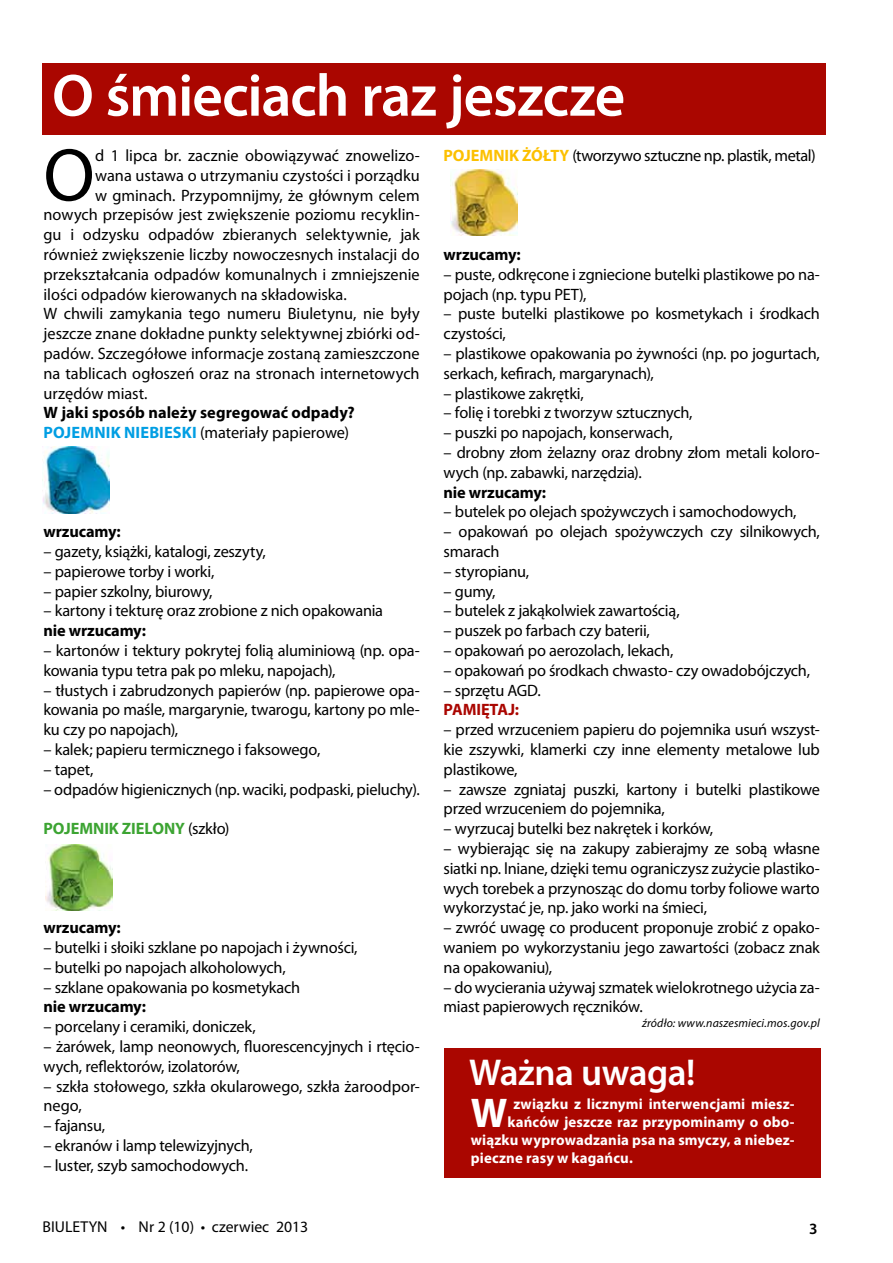
<style>
.page{position:relative;width:893px;height:1263px;background:#fff}
.page>*{position:absolute;margin:0;border:0;box-sizing:border-box;transform-origin:0 0}
.t1{font:75.3px "Myriad Pro";color:#000}
.t2{font:600 60px "Myriad Pro";letter-spacing:-.02em;color:#fff}
.t3{font:700 41.7px "Myriad Pro";color:#fff}
.t4{font:600 37.5px "Myriad Pro";letter-spacing:-.015em;color:#fff}
.t5{font:16.5px/19.8px "Myriad Pro";letter-spacing:-.01em;color:#000}
.t6{font:700 16.5px/19.8px "Myriad Pro";letter-spacing:-.005em;color:#000}
.t7{font:700 16.5px "Myriad Pro";letter-spacing:-.005em;color:#3ca432}
.t8{font:700 16.5px "Myriad Pro";letter-spacing:-.005em;color:#aa0600}
.t9{font:15.75px "Myriad Pro";color:#000}
.t10{font:600 15.75px "Myriad Pro";color:#000}
.t11{font:700 15px "Myriad Pro";letter-spacing:.01em;color:#fff}
.t12{font:italic 12px "Myriad Pro";letter-spacing:.01em;color:#000}
.s1{color:#009ee3}
.s2{font-weight:400}
.s3{font-weight:400;color:#000}
.s4{font-weight:700;color:#fcc000}
</style>
<div class="page">
<div style="left:43px;top:64px;width:783px;height:71px;background:#aa0600"></div>
<img style="left:43px;top:446px;width:67px;height:67px">
<img style="left:45px;top:844px;width:68px;height:67px">
<img style="left:450px;top:169px;width:68px;height:67px">
<div style="left:444px;top:1048px;width:377px;height:130px;background:#aa0600"></div>
<h2 class="t2" style="left:52px;top:57px;width:575px">O śmieciach raz jeszcze</h2>
<h1 class="t1" style="left:43px;top:129px;width:53px">O</h1>
<p class="t5" style="left:95px;top:145px;width:326px">d 1 lipca br. zacznie obowiązywać znowelizo-</p>
<p class="t5" style="left:95px;top:165px;width:326px">wana ustawa o utrzymaniu czystości i porządku</p>
<p class="t5" style="left:95px;top:185px;width:326px">w gminach. Przypomnijmy, że głównym celem</p>
<p class="t5" style="left:43px;top:205px;width:378px">nowych przepisów jest zwiększenie poziomu recyklin-</p>
<p class="t5" style="left:43px;top:224px;width:378px">gu i odzysku odpadów zbieranych selektywnie, jak</p>
<p class="t5" style="left:43px;top:244px;width:378px">również zwiększenie liczby nowoczesnych instalacji do</p>
<p class="t5" style="left:43px;top:264px;width:378px">przekształcania odpadów komunalnych i zmniejszenie</p>
<p class="t5" style="left:43px;top:284px;width:305px">ilości odpadów kierowanych na składowiska.</p>
<p class="t5" style="left:43px;top:304px;width:378px">W chwili zamykania tego numeru Biuletynu, nie były</p>
<p class="t5" style="left:43px;top:323px;width:378px">jeszcze znane dokładne punkty selektywnej zbiórki od-</p>
<p class="t5" style="left:43px;top:343px;width:378px">padów. Szczegółowe informacje zostaną zamieszczone</p>
<p class="t5" style="left:43px;top:363px;width:378px">na tablicach ogłoszeń oraz na stronach internetowych</p>
<p class="t5" style="left:43px;top:383px;width:106px">urzędów miast.</p>
<p class="t6" style="left:43px;top:402px;width:313px">W jaki sposób należy segregować odpady?<br><span class="s1">POJEMNIK NIEBIESKI</span> <span class="s2">(materiały papierowe)</span></p>
<p class="t6" style="left:43px;top:521px;width:79px">wrzucamy:</p>
<p class="t5" style="left:43px;top:541px;width:224px">– gazety, książki, katalogi, zeszyty,</p>
<p class="t5" style="left:43px;top:561px;width:172px">– papierowe torby i worki,</p>
<p class="t5" style="left:43px;top:581px;width:170px">– papier szkolny, biurowy,</p>
<p class="t5" style="left:43px;top:601px;width:341px">– kartony i tekturę oraz zrobione z nich opakowania</p>
<p class="t6" style="left:43px;top:620px;width:104px">nie wrzucamy:</p>
<p class="t5" style="left:43px;top:640px;width:378px">– kartonów i tektury pokrytej folią aluminiową (np. opa&shy;kowania typu tetra pak po mleku, napojach),</p>
<p class="t5" style="left:43px;top:680px;width:378px;text-align:justify">– tłustych i zabrudzonych papierów (np. papierowe opa&shy;kowania po maśle, margarynie, twarogu, kartony po mle&shy;ku czy po napojach),</p>
<p class="t5" style="left:43px;top:739px;width:278px">– kalek; papieru termicznego i faksowego,</p>
<p class="t5" style="left:43px;top:759px;width:51px">– tapet,</p>
<p class="t5" style="left:43px;top:779px;width:378px">– odpadów higienicznych (np. waciki, podpaski, pieluchy).</p>
<p class="t7" style="left:43px;top:818px;width:188px">POJEMNIK ZIELONY <span class="s3">(szkło)</span></p>
<p class="t6" style="left:43px;top:917px;width:79px">wrzucamy:</p>
<p class="t5" style="left:43px;top:937px;width:316px">– butelki i słoiki szklane po napojach i żywności,</p>
<p class="t5" style="left:43px;top:957px;width:244px">– butelki po napojach alkoholowych,</p>
<p class="t5" style="left:43px;top:977px;width:258px">– szklane opakowania po kosmetykach</p>
<p class="t6" style="left:43px;top:996px;width:104px">nie wrzucamy:</p>
<p class="t5" style="left:43px;top:1016px;width:214px">– porcelany i ceramiki, doniczek,</p>
<p class="t5" style="left:43px;top:1036px;width:378px">– żarówek, lamp neonowych, fluorescencyjnych i rtęcio&shy;wych, reflektorów, izolatorów,</p>
<p class="t5" style="left:43px;top:1076px;width:378px">– szkła stołowego, szkła okularowego, szkła żaroodpor&shy;nego,</p>
<p class="t5" style="left:43px;top:1115px;width:63px">– fajansu,</p>
<p class="t5" style="left:43px;top:1135px;width:211px">– ekranów i lamp telewizyjnych,</p>
<p class="t5" style="left:43px;top:1155px;width:206px">– luster, szyb samochodowych.</p>
<p class="t5" style="left:444px;top:145px;width:374px"><span class="s4">POJEMNIK ŻÓŁTY</span> (tworzywo sztuczne np. plastik, metal)</p>
<p class="t6" style="left:444px;top:244px;width:79px">wrzucamy:</p>
<p class="t5" style="left:444px;top:264px;width:378px">– puste, odkręcone i zgniecione butelki plastikowe po na&shy;pojach (np. typu PET),</p>
<p class="t5" style="left:444px;top:304px;width:378px">– puste butelki plastikowe po kosmetykach i środkach czystości,</p>
<p class="t5" style="left:444px;top:343px;width:378px">– plastikowe opakowania po żywności (np. po jogurtach, serkach, kefirach, margarynach),</p>
<p class="t5" style="left:444px;top:383px;width:142px">– plastikowe zakrętki,</p>
<p class="t5" style="left:444px;top:403px;width:251px">– folię i torebki z tworzyw sztucznych,</p>
<p class="t5" style="left:444px;top:422px;width:231px">– puszki po napojach, konserwach,</p>
<p class="t5" style="left:444px;top:442px;width:378px">– drobny złom żelazny oraz drobny złom metali koloro&shy;wych (np. zabawki, narzędzia).</p>
<p class="t6" style="left:444px;top:481px;width:104px">nie wrzucamy:</p>
<p class="t5" style="left:444px;top:502px;width:354px">– butelek po olejach spożywczych i samochodowych,</p>
<p class="t5" style="left:444px;top:521px;width:378px">– opakowań po olejach spożywczych czy silnikowych, smarach</p>
<p class="t5" style="left:444px;top:561px;width:87px">– styropianu,</p>
<p class="t5" style="left:444px;top:581px;width:54px">– gumy,</p>
<p class="t5" style="left:444px;top:601px;width:238px">– butelek z jakąkolwiek zawartością,</p>
<p class="t5" style="left:444px;top:620px;width:208px">– puszek po farbach czy baterii,</p>
<p class="t5" style="left:444px;top:640px;width:231px">– opakowań po aerozolach, lekach,</p>
<p class="t5" style="left:444px;top:660px;width:368px">– opakowań po środkach chwasto- czy owadobójczych,</p>
<p class="t5" style="left:444px;top:680px;width:99px">– sprzętu AGD.</p>
<p class="t8" style="left:444px;top:699px;width:77px">PAMIĘTAJ:</p>
<p class="t5" style="left:444px;top:719px;width:378px;text-align:justify">– przed wrzuceniem papieru do pojemnika usuń wszyst&shy;kie zszywki, klamerki czy inne elementy metalowe lub plastikowe,</p>
<p class="t5" style="left:444px;top:779px;width:378px">– zawsze zgniataj puszki, kartony i butelki plastikowe przed wrzuceniem do pojemnika,</p>
<p class="t5" style="left:444px;top:818px;width:271px">– wyrzucaj butelki bez nakrętek i korków,</p>
<p class="t5" style="left:444px;top:838px;width:378px;text-align:justify">– wybierając się na zakupy zabierajmy ze sobą własne siatki np. lniane, dzięki temu ograniczysz zużycie plastiko&shy;wych torebek a przynosząc do domu torby foliowe warto wykorzystać je, np. jako worki na śmieci,</p>
<p class="t5" style="left:444px;top:917px;width:378px;text-align:justify">– zwróć uwagę co producent proponuje zrobić z opako&shy;waniem po wykorzystaniu jego zawartości (zobacz znak na opakowaniu),</p>
<p class="t5" style="left:444px;top:977px;width:378px">– do wycierania używaj szmatek wielokrotnego użycia za&shy;miast papierowych ręczników.</p>
<p class="t12" style="left:642px;top:1015px;width:179px">źródło: www.naszesmieci.mos.gov.pl</p>
<h3 class="t4" style="left:469px;top:1048px;width:228px">Ważna uwaga!</h3>
<h3 class="t3" style="left:471px;top:1086px;width:38px">W</h3>
<p class="t11" style="left:513px;top:1094px;width:283px">związku z licznymi interwencjami miesz-</p>
<p class="t11" style="left:508px;top:1112px;width:289px">kańców jeszcze raz przypominamy o obo-</p>
<p class="t11" style="left:471px;top:1130px;width:325px">wiązku wyprowadzania psa na smyczy, a niebez-</p>
<p class="t11" style="left:471px;top:1148px;width:164px">pieczne rasy w kagańcu.</p>
<p class="t9" style="left:43px;top:1217px;width:267px">BIULETYN • Nr 2 (10) • czerwiec 2013</p>
<p class="t10" style="left:809px;top:1219px;width:10px">3</p>
</div>
